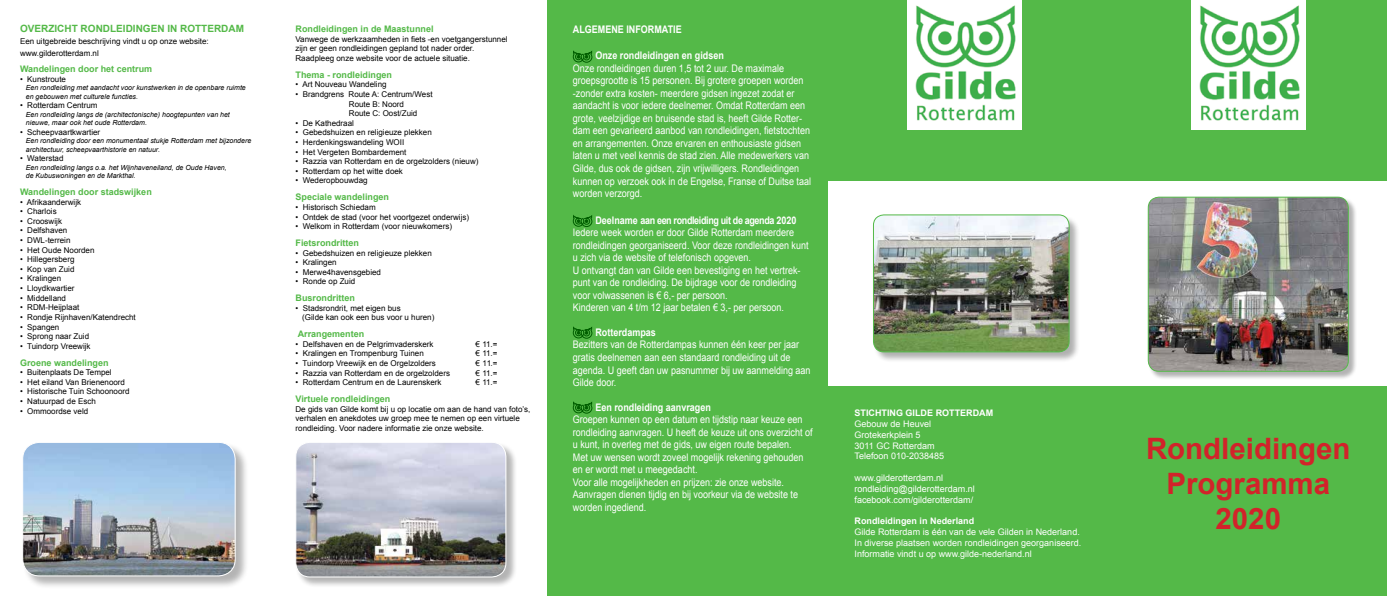
<style>
.page{position:relative;width:1387px;height:596px;background:#fff}
.page>*{position:absolute;margin:0;border:0;box-sizing:border-box;transform-origin:0 0}
.t1{font:700 29.4px/35.3px "Arial";color:#d2232a;text-align:center}
.t2{font:10.4px/12.5px "Arial";color:#fff;scale:.86 1}
.t3{font:700 10.4px "Arial";color:#fff;scale:.86 1}
.t4{font:700 10.4px "Arial";letter-spacing:-.04em;color:#fff;scale:.86 1}
.t5{font:700 10px "Arial";color:#54b948}
.t6{font:9px/10.8px "Arial";color:#fff}
.t7{font:700 9px "Arial";color:#54b948}
.t8{font:700 9px "Arial";color:#fff}
.t9{font:8px/9.6px "Arial";color:#000}
.t10{font:italic 7px/8.4px "Arial";color:#000}
</style>
<div class="page">
<div style="left:547px;top:0;width:839px;height:595px;background:#54b948"></div>
<div style="left:828px;top:181px;width:558px;height:204px;background:#fff"></div>
<svg style="left:572px;top:215px;width:20px;height:12px"></svg>
<svg style="left:572px;top:326px;width:20px;height:13px"></svg>
<svg style="left:572px;top:401px;width:20px;height:13px"></svg>
<svg style="left:572px;top:50px;width:20px;height:13px"></svg>
<div style="left:873px;top:215px;width:207px;height:148px;background:#000;opacity:.31"></div>
<img style="left:873px;top:215px;width:195px;height:136px">
<div style="left:873px;top:214px;width:196px;height:138px;border:1px solid #54b948;border-radius:10px"></div>
<img style="left:907px;top:0;width:114px;height:129px">
<img style="left:1191px;top:0;width:114px;height:129px">
<div style="left:296px;top:442px;width:221px;height:146px;background:#000;opacity:.3"></div>
<img style="left:296px;top:442px;width:210px;height:134px">
<div style="left:295px;top:442px;width:211px;height:135px;border:1px solid #fff;border-radius:14px"></div>
<div style="left:23px;top:442px;width:226px;height:147px;background:#000;opacity:.3"></div>
<img style="left:23px;top:442px;width:212px;height:133px">
<div style="left:22px;top:442px;width:213px;height:134px;border:1px solid #fff;border-radius:17px"></div>
<div style="left:1148px;top:197px;width:208px;height:183px;background:#000;opacity:.3"></div>
<img style="left:1148px;top:197px;width:199px;height:174px">
<div style="left:1147px;top:197px;width:201px;height:174px;border:1px solid #54b948;border-radius:11px"></div>
<p class="t5" style="left:20px;top:22px;width:225px">OVERZICHT RONDLEIDINGEN IN ROTTERDAM</p>
<p class="t9" style="left:20px;top:35px;width:190px;line-height:11.6px">Een uitgebreide beschrijving vindt u op onze website: www.gilderotterdam.nl</p>
<p class="t7" style="left:20px;top:63px;width:134px">Wandelingen door het centrum</p>
<p class="t9" style="left:20px;top:74px;width:47px">• Kunstroute</p>
<p class="t10" style="left:26px;top:84px;width:221px">Een rondleiding met aandacht voor kunstwerken in de openbare ruimte en gebouwen met culturele functies.</p>
<p class="t9" style="left:20px;top:101px;width:79px">• Rotterdam Centrum</p>
<p class="t10" style="left:26px;top:110px;width:205px">Een rondleiding langs de (architectonische) hoogtepunten van het nieuwe, maar ook het oude Rotterdam.</p>
<p class="t9" style="left:20px;top:127px;width:82px">• Scheepvaartkwartier</p>
<p class="t10" style="left:26px;top:137px;width:227px">Een rondleiding door een monumentaal stukje Rotterdam met bijzondere architectuur, scheepvaarthistorie en natuur.</p>
<p class="t9" style="left:20px;top:154px;width:45px">• Waterstad</p>
<p class="t10" style="left:26px;top:163px;width:202px">Een rondleiding langs o.a. het Wijnhaveneiland, de Oude Haven, de Kubuswoningen en de Markthal.</p>
<p class="t7" style="left:20px;top:186px;width:133px">Wandelingen door stadswijken</p>
<p class="t9" style="left:20px;top:197px;width:63px">• Afrikaanderwijk</p>
<p class="t9" style="left:20px;top:206px;width:38px">• Charlois</p>
<p class="t9" style="left:20px;top:216px;width:43px">• Crooswijk</p>
<p class="t9" style="left:20px;top:226px;width:49px">• Delfshaven</p>
<p class="t9" style="left:20px;top:235px;width:52px">• DWL-terrein</p>
<p class="t9" style="left:20px;top:245px;width:76px">• Het Oude Noorden</p>
<p class="t9" style="left:20px;top:254px;width:56px">• Hillegersberg</p>
<p class="t9" style="left:20px;top:264px;width:56px">• Kop van Zuid</p>
<p class="t9" style="left:20px;top:274px;width:43px">• Kralingen</p>
<p class="t9" style="left:20px;top:283px;width:56px">• Lloydkwartier</p>
<p class="t9" style="left:20px;top:293px;width:47px">• Middelland</p>
<p class="t9" style="left:20px;top:302px;width:61px">• RDM-Heijplaat</p>
<p class="t9" style="left:20px;top:312px;width:117px">• Rondje Rijnhaven/Katendrecht</p>
<p class="t9" style="left:20px;top:322px;width:41px">• Spangen</p>
<p class="t9" style="left:20px;top:331px;width:71px">• Sprong naar Zuid</p>
<p class="t9" style="left:20px;top:341px;width:72px">• Tuindorp Vreewijk</p>
<p class="t7" style="left:20px;top:356px;width:90px">Groene wandelingen</p>
<p class="t9" style="left:20px;top:367px;width:93px">• Buitenplaats De Tempel</p>
<p class="t9" style="left:20px;top:377px;width:106px">• Het eiland Van Brienenoord</p>
<p class="t9" style="left:20px;top:386px;width:111px">• Historische Tuin Schoonoord</p>
<p class="t9" style="left:20px;top:396px;width:77px">• Natuurpad de Esch</p>
<p class="t9" style="left:20px;top:406px;width:70px">• Ommoordse veld</p>
<p class="t7" style="left:295px;top:23px;width:140px">Rondleidingen in de Maastunnel</p>
<p class="t9" style="left:295px;top:34px;width:213px">Vanwege de werkzaamheden in fiets -en voetgangerstunnel zijn er geen rondleidingen gepland tot nader order.<br>Raadpleeg onze website voor de actuele situatie.</p>
<p class="t7" style="left:295px;top:69px;width:98px">Thema - rondleidingen</p>
<p class="t9" style="left:295px;top:80px;width:92px">• Art Nouveau Wandeling</p>
<p class="t9" style="left:349px;top:89px;width:85px;text-indent:-53px">• Brandgrens Route A: Centrum/West<br>Route B: Noord<br>Route C: Oost/Zuid</p>
<p class="t9" style="left:295px;top:118px;width:60px">• De Kathedraal</p>
<p class="t9" style="left:295px;top:128px;width:138px">• Gebedshuizen en religieuze plekken</p>
<p class="t9" style="left:295px;top:137px;width:110px">• Herdenkingswandeling WOII</p>
<p class="t9" style="left:295px;top:147px;width:112px">• Het Vergeten Bombardement</p>
<p class="t9" style="left:295px;top:157px;width:184px">• Razzia van Rotterdam en de orgelzolders (nieuw)</p>
<p class="t9" style="left:295px;top:166px;width:109px">• Rotterdam op het witte doek</p>
<p class="t9" style="left:295px;top:176px;width:74px">• Wederopbouwdag</p>
<p class="t7" style="left:295px;top:191px;width:95px">Speciale wandelingen</p>
<p class="t9" style="left:295px;top:202px;width:82px">• Historisch Schiedam</p>
<p class="t9" style="left:295px;top:212px;width:175px">• Ontdek de stad (voor het voortgezet onderwijs)</p>
<p class="t9" style="left:295px;top:221px;width:158px">• Welkom in Rotterdam (voor nieuwkomers)</p>
<p class="t7" style="left:295px;top:237px;width:65px">Fietsrondritten</p>
<p class="t9" style="left:295px;top:248px;width:138px">• Gebedshuizen en religieuze plekken</p>
<p class="t9" style="left:295px;top:257px;width:43px">• Kralingen</p>
<p class="t9" style="left:295px;top:267px;width:87px">• Merwe4havensgebied</p>
<p class="t9" style="left:295px;top:277px;width:61px">• Ronde op Zuid</p>
<p class="t7" style="left:295px;top:292px;width:61px">Busrondritten</p>
<p class="t9" style="left:302px;top:303px;width:134px;text-indent:-7px">• Stadsrondrit, met eigen bus<br>(Gilde kan ook een bus voor u huren)</p>
<p class="t7" style="left:298px;top:328px;width:68px">Arrangementen</p>
<p class="t9" style="left:295px;top:339px;width:139px">• Delfshaven en de Pelgrimvaderskerk</p>
<p class="t9" style="left:475px;top:339px;width:23px">€ 11.=</p>
<p class="t9" style="left:295px;top:349px;width:130px">• Kralingen en Trompenburg Tuinen</p>
<p class="t9" style="left:475px;top:349px;width:23px">€ 11.=</p>
<p class="t9" style="left:295px;top:358px;width:142px">• Tuindorp Vreewijk en de Orgelzolders</p>
<p class="t9" style="left:475px;top:358px;width:23px">€ 11.=</p>
<p class="t9" style="left:295px;top:368px;width:156px">• Razzia van Rotterdam en de orgelzolders</p>
<p class="t9" style="left:475px;top:368px;width:23px">€ 11.=</p>
<p class="t9" style="left:295px;top:377px;width:147px">• Rotterdam Centrum en de Laurenskerk</p>
<p class="t9" style="left:475px;top:377px;width:23px">€ 11.=</p>
<p class="t7" style="left:295px;top:393px;width:96px">Virtuele rondleidingen</p>
<p class="t9" style="left:295px;top:404px;width:236px">De gids van Gilde komt bij u op locatie om aan de hand van foto’s, verhalen en anekdotes uw groep mee te nemen op een virtuele rondleiding. Voor nadere informatie zie onze website.</p>
<h2 class="t3" style="left:573px;top:22px;width:128px">ALGEMENE INFORMATIE</h2>
<h2 class="t3" style="left:595px;top:48px;width:151px">Onze rondleidingen en gidsen</h2>
<p class="t2" style="left:573px;top:62px;width:278px">Onze rondleidingen duren 1,5 tot 2 uur. De maximale groepsgrootte is 15 personen. Bij grotere groepen worden -zonder extra kosten- meerdere gidsen ingezet zodat er aandacht is voor iedere deelnemer. Omdat Rotterdam een grote, veelzijdige en bruisende stad is, heeft Gilde Rotter&shy;dam een gevarieerd aanbod van rondleidingen, fietstochten en arrangementen. Onze ervaren en enthousiaste gidsen laten u met veel kennis de stad zien. Alle medewerkers van Gilde, dus ook de gidsen, zijn vrijwilligers. Rondleidingen kunnen op verzoek ook in de Engelse, Franse of Duitse taal worden verzorgd.</p>
<h2 class="t4" style="left:595px;top:213px;width:235px">Deelname aan een rondleiding uit de agenda 2020</h2>
<p class="t2" style="left:573px;top:226px;width:276px">Iedere week worden er door Gilde Rotterdam meerdere rondleidingen georganiseerd. Voor deze rondleidingen kunt u zich via de website of telefonisch opgeven.<br>U ontvangt dan van Gilde een bevestiging en het vertrek&shy;punt van de rondleiding. De bijdrage voor de rondleiding voor volwassenen is € 6,- per persoon.<br>Kinderen van 4 t/m 12 jaar betalen € 3,- per persoon.</p>
<h2 class="t3" style="left:595px;top:325px;width:72px">Rotterdampas</h2>
<h2 class="t2" style="left:573px;top:338px;width:278px">Bezitters van de Rotterdampas kunnen één keer per jaar gratis deelnemen aan een standaard rondleiding uit de agenda. U geeft dan uw pasnummer bij uw aanmelding aan Gilde door.</h2>
<h2 class="t3" style="left:595px;top:400px;width:136px">Een rondleiding aanvragen</h2>
<p class="t2" style="left:573px;top:413px;width:280px">Groepen kunnen op een datum en tijdstip naar keuze een rondleiding aanvragen. U heeft de keuze uit ons overzicht of u kunt, in overleg met de gids, uw eigen route bepalen.<br>Met uw wensen wordt zoveel mogelijk rekening gehouden en er wordt met u meegedacht.<br>Voor alle mogelijkheden en prijzen: zie onze website.<br>Aanvragen dienen tijdig en bij voorkeur via de website te worden ingediend.</p>
<p class="t8" style="left:854px;top:407px;width:140px">STICHTING GILDE ROTTERDAM</p>
<p class="t6" style="left:854px;top:418px;width:91px">Gebouw de Heuvel<br>Grotekerkplein 5<br>3011 GC Rotterdam<br>Telefoon 010-2038485</p>
<p class="t6" style="left:854px;top:472px;width:122px">www.gilderotterdam.nl rondleiding@gilderotterdam.nl facebook.com/gilderotterdam/</p>
<p class="t8" style="left:854px;top:515px;width:121px">Rondleidingen in Nederland</p>
<p class="t6" style="left:854px;top:526px;width:228px">Gilde Rotterdam is één van de vele Gilden in Nederland.<br>In diverse plaatsen worden rondleidingen georganiseerd.<br>Informatie vindt u op www.gilde-nederland.nl</p>
<h1 class="t1" style="left:1145px;top:431px;width:206px">Rondleidingen<br>Programma<br>2020</h1>
</div>
